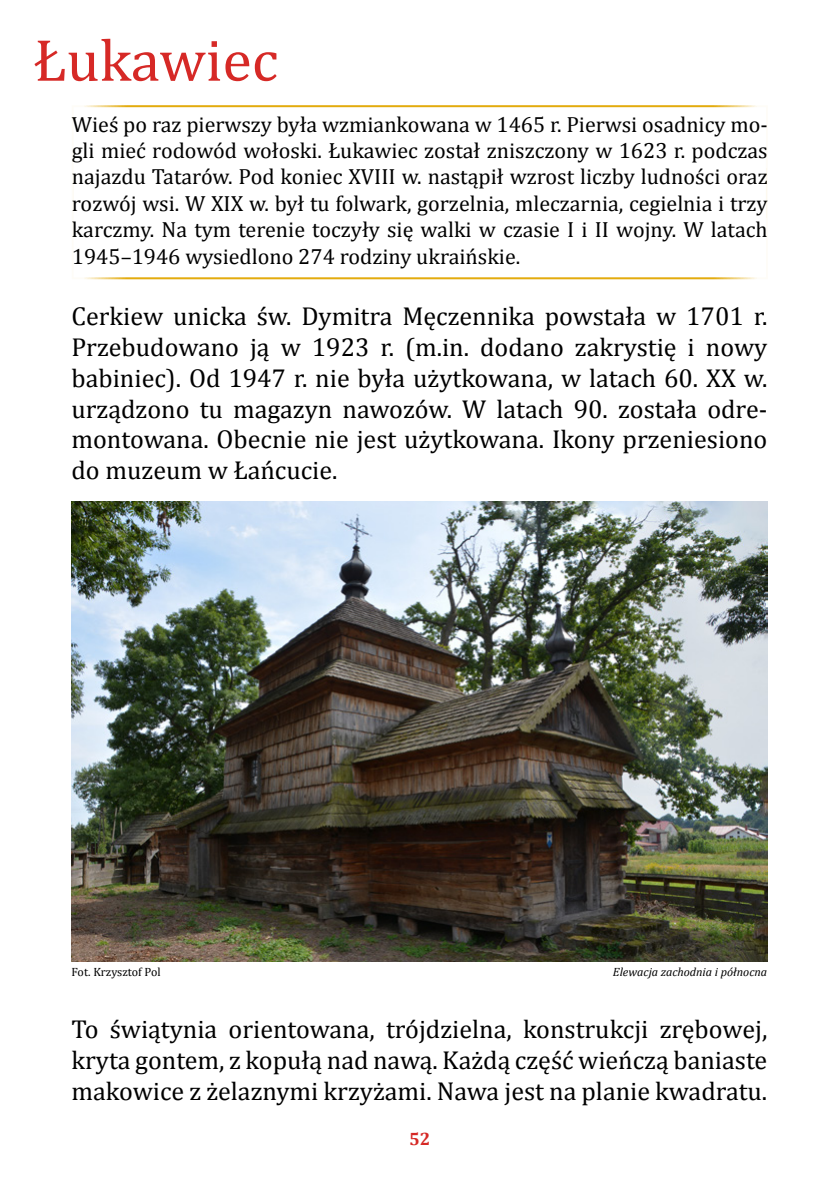
<style>
.page{position:relative;width:840px;height:1191px;background:#fff}
.page>*{position:absolute;margin:0;border:0;box-sizing:border-box;transform-origin:0 0}
.t1{font:60px "Cambria";color:#d62926}
.t2{font:26px/30.8px "Cambria";color:#000;text-align:justify}
.t3{font:22px/26.4px "Cambria";color:#000;text-align:justify}
.t4{font:700 18px "Cambria";color:#d62926}
.t5{font:italic 12px "Cambria";color:#000}
.t6{font:12px "Cambria";color:#000}
</style>
<div class="page">
<img style="left:72px;top:502px;width:695px;height:459px">
<div style="left:72px;top:105px;width:695px;height:174px;border:2px solid #e3ab0d"></div>
<h1 class="t1" style="left:34px;top:25px;width:245px">Łukawiec</h1>
<p class="t3" style="left:72px;top:111px;width:697px">Wieś po raz pierwszy była wzmiankowana w 1465 r. Pierwsi osadnicy mo&shy;gli mieć rodowód wołoski. Łukawiec został zniszczony w 1623 r. podczas najazdu Tatarów. Pod koniec XVIII w. nastąpił wzrost liczby ludności oraz rozwój wsi. W XIX w. był tu folwark, gorzelnia, mleczarnia, cegielnia i trzy karczmy. Na tym terenie toczyły się walki w czasie I i II wojny. W latach 1945–1946 wysiedlono 274 rodziny ukraińskie.</p>
<p class="t2" style="left:71px;top:301px;width:697px">Cerkiew unicka św. Dymitra Męczennika powstała w 1701 r.<br>Przebudowano ją w 1923 r. (m.in. dodano zakrystię i nowy babiniec). Od 1947 r. nie była użytkowana, w latach 60. XX w. urządzono tu magazyn nawozów. W latach 90. została odre&shy;montowana. Obecnie nie jest użytkowana. Ikony przeniesiono do muzeum w Łańcucie.</p>
<p class="t6" style="left:72px;top:965px;width:90px">Fot. Krzysztof Pol</p>
<p class="t5" style="left:612px;top:963px;width:156px">Elewacja zachodnia i północna</p>
<p class="t2" style="left:71px;top:1014px;width:697px">To świątynia orientowana, trójdzielna, konstrukcji zrębowej, kryta gontem, z kopułą nad nawą. Każdą część wieńczą baniaste makowice z żelaznymi krzyżami. Nawa jest na planie kwadratu.</p>
<p class="t4" style="left:409px;top:1126px;width:23px">52</p>
</div>
